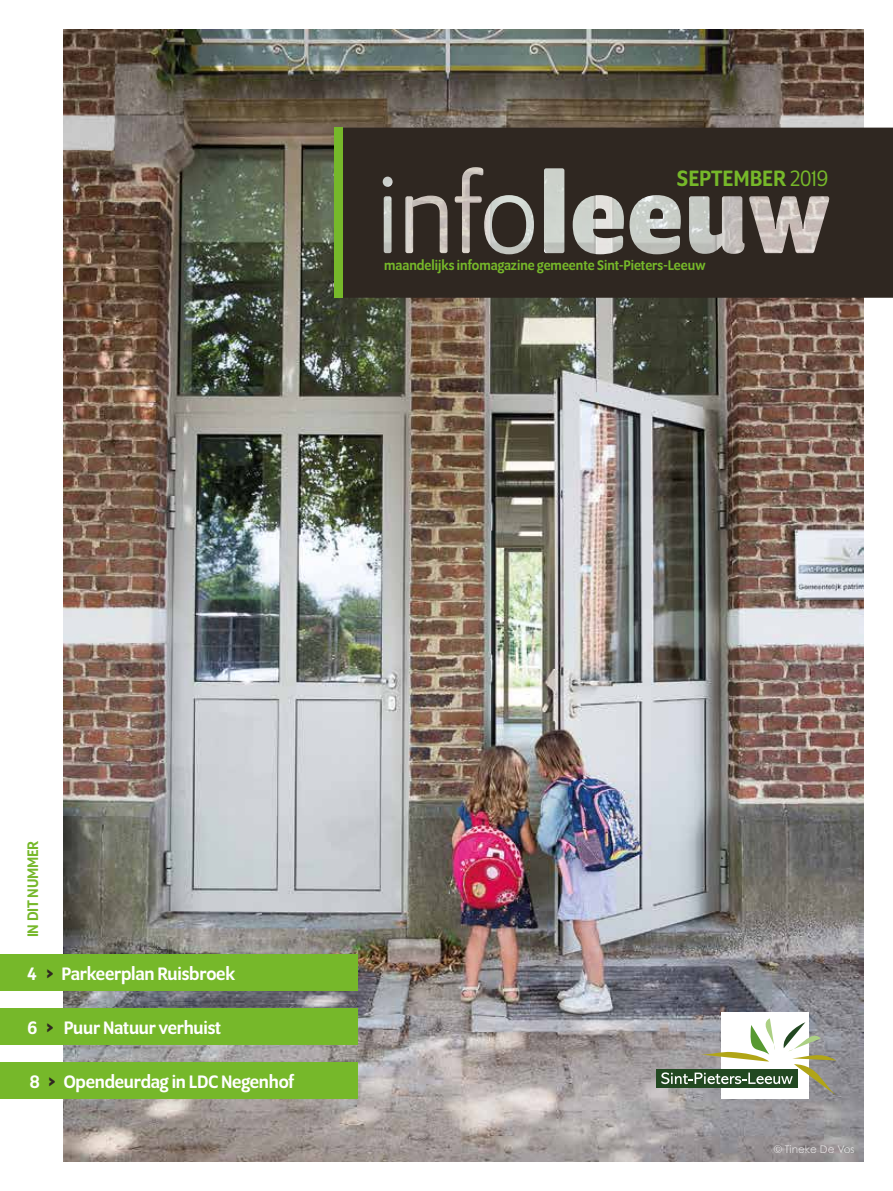
<style>
.page{position:relative;width:893px;height:1191px;background:#fff}
.page>*{position:absolute;margin:0;border:0;box-sizing:border-box;transform-origin:0 0}
.t1{font:500 24px "Program OT";color:#76b82a}
.t2{font:500 19.5px "Program OT";letter-spacing:-.01em;color:#fff}
.t3{font:500 16.5px "Program OT";letter-spacing:-.01em;color:#76b82a}
.t4{font:500 15px "Program OT";color:#76b82a}
.t5{font:10.5px "Century Gothic";color:#fff}
.s1{font-weight:400}
.s2{font-weight:900;color:#2f2721}
</style>
<div class="page">
<img style="left:64px;top:30px;width:799px;height:1131px">
<svg style="left:343px;top:128px;width:550px;height:170px;background:#48413c"></svg>
<div style="left:721px;top:1011px;width:87px;height:87px;background:#fff"></div>
<div style="left:656px;top:1069px;width:142px;height:18px;background:#224821"></div>
<svg style="left:661px;top:1018px;width:178px;height:79px"></svg>
<div style="left:334px;top:128px;width:9px;height:170px;background:#76b82a"></div>
<div style="left:0;top:954px;width:357px;height:36px;background:#76b82a"></div>
<div style="left:0;top:1008px;width:357px;height:36px;background:#76b82a"></div>
<div style="left:0;top:1062px;width:357px;height:36px;background:#76b82a"></div>
<p class="t1" style="left:677px;top:165px;width:153px">SEPTEMBER <span class="s1">2019</span></p>
<p class="t4" style="left:384px;top:257px;width:323px">maandelijks infomagazine gemeente Sint-Pieters-Leeuw</p>
<p class="t3" style="left:24px;top:937px;width:98px;rotate:-90deg">IN DIT NUMMER</p>
<p class="t2" style="left:28px;top:962px;width:209px">4 <span class="s2">&gt;</span> Parkeerplan Ruisbroek</p>
<p class="t2" style="left:28px;top:1016px;width:195px">6 <span class="s2">&gt;</span> Puur Natuur verhuist</p>
<p class="t2" style="left:30px;top:1070px;width:266px">8 <span class="s2">&gt;</span> Opendeurdag in LDC Negenhof</p>
<p class="t5" style="left:774px;top:1142px;width:82px">© Tineke De Vos</p>
</div>
